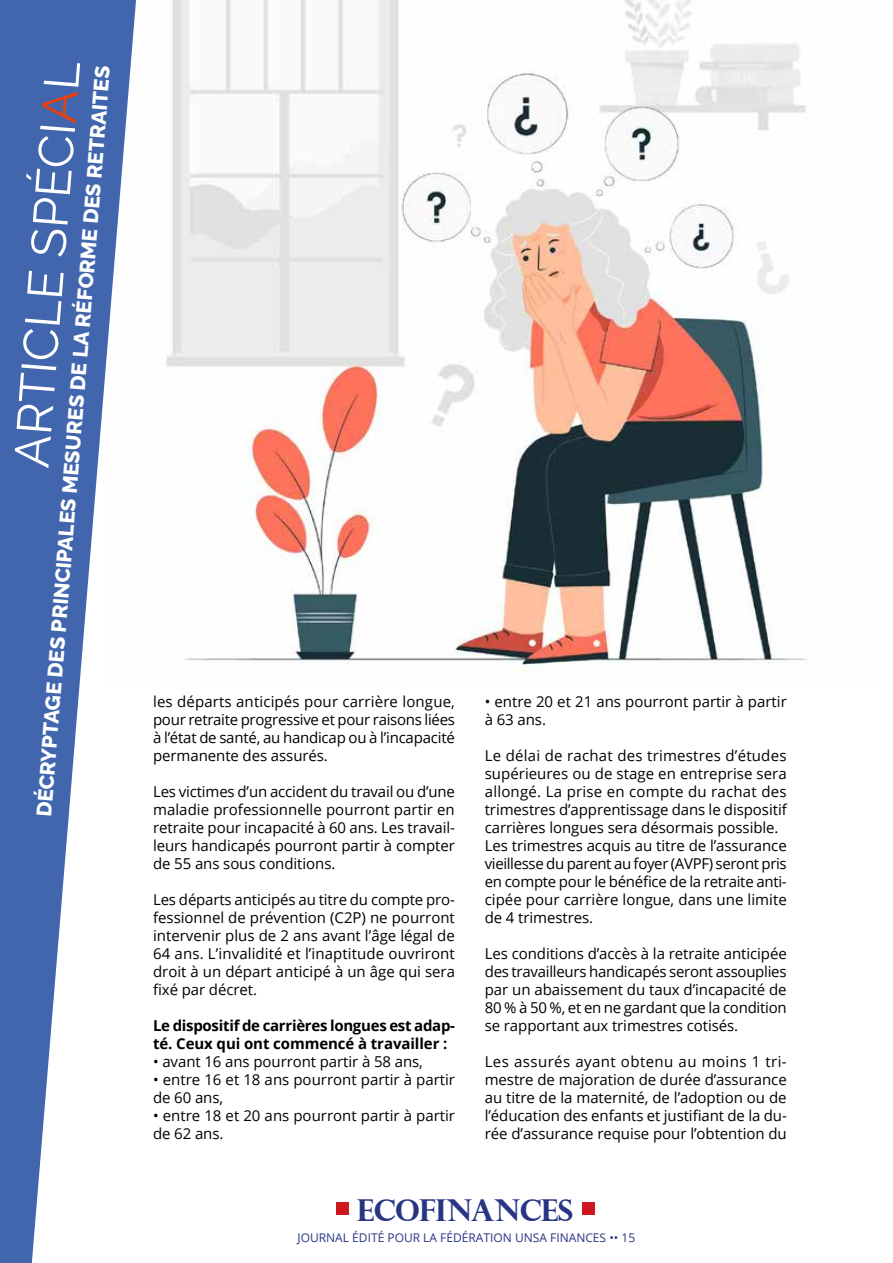
<style>
.page{position:relative;width:893px;height:1263px;background:#fff}
.page>*{position:absolute;margin:0;border:0;box-sizing:border-box;transform-origin:0 0}
.t1{font:48.9px "Raleway";color:#fff}
.t2{font:700 30.15px "Perpetua Titling";letter-spacing:-.02em;color:#283583}
.t3{font:800 21px "Raleway";color:#fff}
.t4{font:15px/18px "Open Sans";letter-spacing:-.005em;color:#000;text-align:justify}
.t5{font:700 15px/18px "Open Sans";letter-spacing:-.02em;color:#000}
.t6{font:12px "Open Sans";color:#283583}
.s1{color:#e6400f}
</style>
<div class="page">
<div style="left:336px;top:1203px;width:12px;height:12px;background:#cd171a"></div>
<div style="left:582px;top:1203px;width:12px;height:12px;background:#cd171a"></div>
<img style="left:166px;top:0;width:641px;height:672px">
<svg style="left:0;top:0;width:136px;height:1263px;fill:#4166ae"></svg>
<h1 class="t1" style="left:-9px;top:464px;width:409px;rotate:-85deg">ARTICLE SPÉCI<span class="s1">A</span>L</h1>
<h3 class="t3" style="left:30px;top:816px;width:755px;rotate:-86deg">DÉCRYPTAGE DES PRINCIPALES MESURES DE LA RÉFORME DES RETRAITES</h3>
<p class="t4" style="left:153px;top:692px;width:303px">les départs anticipés pour carrière longue, pour retraite progressive et pour raisons liées à l’état de santé, au handicap ou à l’incapacité permanente des assurés.</p>
<p class="t4" style="left:153px;top:782px;width:303px">Les victimes d’un accident du travail ou d’une maladie professionnelle pourront partir en retraite pour incapacité à 60 ans. Les travail&shy;leurs handicapés pourront partir à compter de 55 ans sous conditions.</p>
<p class="t4" style="left:153px;top:890px;width:303px">Les départs anticipés au titre du compte pro&shy;fessionnel de prévention (C2P) ne pourront intervenir plus de 2 ans avant l’âge légal de 64 ans. L’invalidité et l’inaptitude ouvriront droit à un départ anticipé à un âge qui sera fixé par décret.</p>
<p class="t5" style="left:153px;top:1016px;width:303px">Le dispositif de carrières longues est adap&shy;té. Ceux qui ont commencé à travailler :</p>
<p class="t4" style="left:153px;top:1052px;width:271px">• avant 16 ans pourront partir à 58 ans,</p>
<p class="t4" style="left:153px;top:1070px;width:303px">• entre 16 et 18 ans pourront partir à partir de 60 ans,</p>
<p class="t4" style="left:153px;top:1106px;width:303px">• entre 18 et 20 ans pourront partir à partir de 62 ans.</p>
<p class="t4" style="left:485px;top:692px;width:304px">• entre 20 et 21 ans pourront partir à partir à 63 ans.</p>
<p class="t4" style="left:485px;top:746px;width:304px;text-align:left">Le délai de rachat des trimestres d’études supérieures ou de stage en entreprise sera allongé. La prise en compte du rachat des trimestres d’apprentissage dans le dispositif carrières longues sera désormais possible.<br>Les trimestres acquis au titre de l’assurance vieillesse du parent au foyer (AVPF) seront pris en compte pour le bénéfice de la retraite anti&shy;cipée pour carrière longue, dans une limite de 4 trimestres.</p>
<p class="t4" style="left:485px;top:944px;width:303px">Les conditions d’accès à la retraite anticipée des travailleurs handicapés seront assouplies par un abaissement du taux d’incapacité de 80 % à 50 %, et en ne gardant que la condition se rapportant aux trimestres cotisés.</p>
<p class="t4" style="left:485px;top:1052px;width:304px">Les assurés ayant obtenu au moins 1 tri&shy;mestre de majoration de durée d’assurance au titre de la maternité, de l’adoption ou de l’éducation des enfants et justifiant de la du&shy;rée d’assurance requise pour l’obtention du</p>
<h2 class="t2" style="left:357px;top:1191px;width:218px">ECOFINANCES</h2>
<p class="t6" style="left:298px;top:1229px;width:339px">JOURNAL ÉDITÉ POUR LA FÉDÉRATION UNSA FINANCES •• 15</p>
</div>
